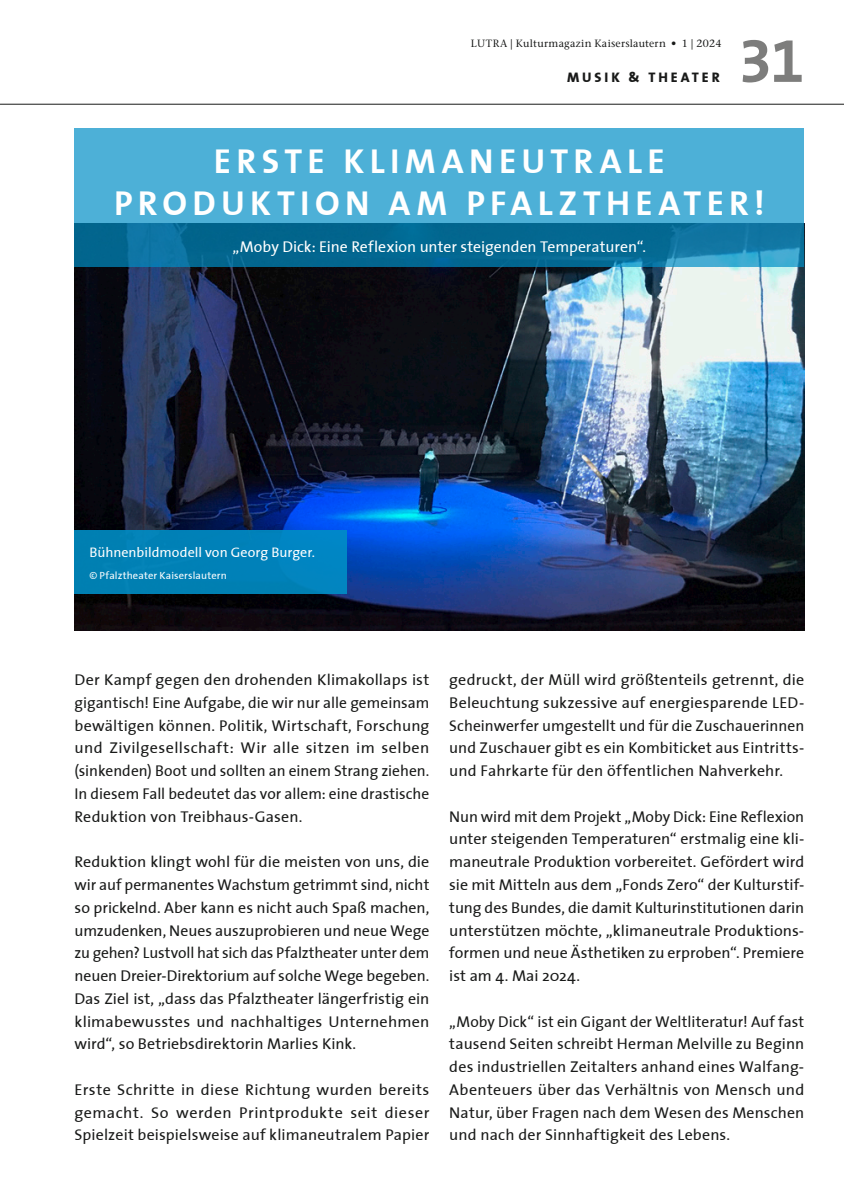
<style>
.page{position:relative;width:844px;height:1191px;background:#fff}
.page>*{position:absolute;margin:0;border:0;box-sizing:border-box;transform-origin:0 0}
.t1{font:61.25px "The Sans Bold Expert";color:#7d7d7c}
.t2{font:700 35px/42px "The Sans";letter-spacing:.15em;color:#fff;text-align:center}
.t3{font:15.75px/22.8px "The Sans";letter-spacing:.005em;color:#191a19;text-align:justify}
.t4{font:15.75px "The Sans";color:#fff}
.t5{font:14px "The Sans";letter-spacing:.005em;color:#fff}
.t6{font:800 14px "The Sans";letter-spacing:.21em;color:#191a19}
.t7{font:500 10.5px "Stone Serif Std";letter-spacing:.025em;color:#191a19}
.t8{font:10.5px "The Sans";letter-spacing:.01em;color:#fff}
</style>
<div class="page">
<img style="left:74px;top:267px;width:730px;height:363px">
<svg style="left:74px;top:129px;width:730px;height:138px;background:#379ac2"></svg>
<div style="left:74px;top:530px;width:273px;height:64px;background:linear-gradient(to right,#007faf,#0084c1)"></div>
<hr style="left:0;top:104px;width:843px;height:1px;background:#191a19">
<p class="t7" style="left:471px;top:38px;width:252px">LUTRA | Kulturmagazin Kaiserslautern • 1 | 2024</p>
<p class="t6" style="left:567px;top:65px;width:154px">MUSIK &amp; THEATER</p>
<h1 class="t1" style="left:738px;top:10px;width:67px">31</h1>
<h2 class="t2" style="left:114px;top:139px;width:652px">ERSTE KLIMANEUTRALE<br>PRODUKTION AM PFALZTHEATER!</h2>
<p class="t4" style="left:232px;top:234px;width:415px">„Moby Dick: Eine Reflexion unter steigenden Temperaturen“.</p>
<p class="t5" style="left:89px;top:540px;width:227px">Bühnenbildmodell von Georg Burger.</p>
<p class="t8" style="left:89px;top:567px;width:139px">© Pfalztheater Kaiserslautern</p>
<p class="t3" style="left:74px;top:668px;width:356px">Der Kampf gegen den drohenden Klimakollaps ist gigantisch! Eine Aufgabe, die wir nur alle gemeinsam bewältigen können. Politik, Wirtschaft, Forschung und Zivilgesellschaft: Wir alle sitzen im selben (sinkenden) Boot und sollten an einem Strang ziehen.<br>In diesem Fall bedeutet das vor allem: eine drastische Reduktion von Treibhaus-Gasen.</p>
<p class="t3" style="left:74px;top:850px;width:356px">Reduktion klingt wohl für die meisten von uns, die wir auf permanentes Wachstum getrimmt sind, nicht so prickelnd. Aber kann es nicht auch Spaß machen, umzudenken, Neues auszuprobieren und neue Wege zu gehen? Lustvoll hat sich das Pfalztheater unter dem neuen Dreier-Direktorium auf solche Wege begeben.<br>Das Ziel ist, „dass das Pfalztheater längerfristig ein klimabewusstes und nachhaltiges Unternehmen wird“, so Betriebsdirektorin Marlies Kink.</p>
<p class="t3" style="left:74px;top:1077px;width:356px">Erste Schritte in diese Richtung wurden bereits gemacht. So werden Printprodukte seit dieser Spielzeit beispielsweise auf klimaneutralem Papier</p>
<p class="t3" style="left:449px;top:668px;width:356px">gedruckt, der Müll wird größtenteils getrennt, die Beleuchtung sukzessive auf energiesparende LED-Scheinwerfer umgestellt und für die Zuschauerinnen und Zuschauer gibt es ein Kombiticket aus Eintritts&shy;und Fahrkarte für den öffentlichen Nahverkehr.</p>
<p class="t3" style="left:449px;top:804px;width:356px">Nun wird mit dem Projekt „Moby Dick: Eine Reflexion unter steigenden Temperaturen“ erstmalig eine kli&shy;maneutrale Produktion vorbereitet. Gefördert wird sie mit Mitteln aus dem „Fonds Zero“ der Kulturstif&shy;tung des Bundes, die damit Kulturinstitutionen darin unterstützen möchte, „klimaneutrale Produktions&shy;formen und neue Ästhetiken zu erproben“. Premiere ist am 4. Mai 2024.</p>
<p class="t3" style="left:449px;top:1009px;width:356px">„Moby Dick“ ist ein Gigant der Weltliteratur! Auf fast tausend Seiten schreibt Herman Melville zu Beginn des industriellen Zeitalters anhand eines Walfang-Abenteuers über das Verhältnis von Mensch und Natur, über Fragen nach dem Wesen des Menschen und nach der Sinnhaftigkeit des Lebens.</p>
</div>
